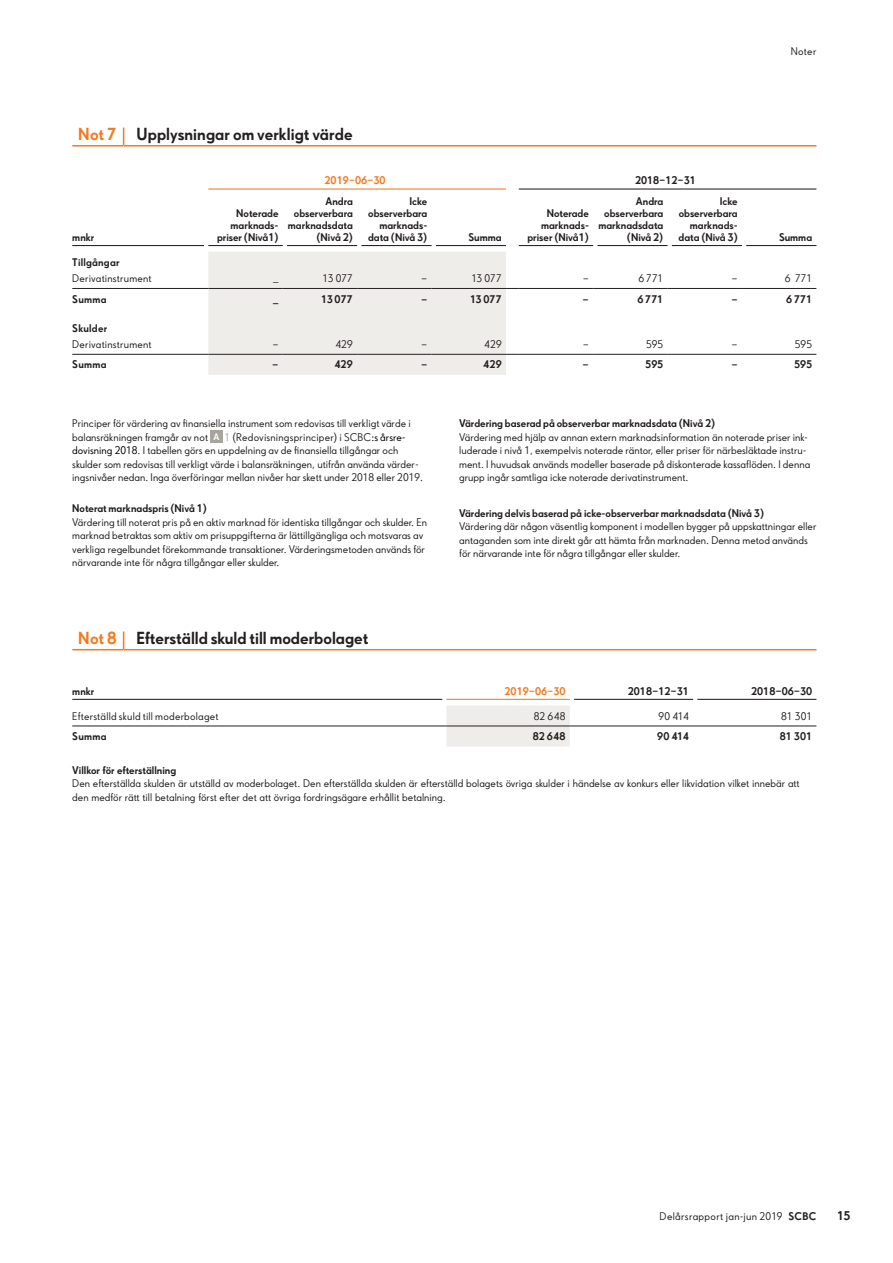
<style>
.page{position:relative;width:893px;height:1263px;background:#fff}
.page>*{position:absolute;margin:0;border:0;box-sizing:border-box;transform-origin:0 0}
.NOT_rubrik{font:700 16.5px "SBAB Sans";color:#231f20}
.NOT_rubrik-2{font:700 16.5px "SBAB Sans";letter-spacing:.005em;color:#f47921}
.t1{font:700 12px "SBAB Sans";color:#231f20}
.NOT_Fotnot{font:10.5px/13.5px "SBAB Sans";color:#231f20}
.TAB_huvud_stycke-lin{font:700 10.5px/12px "SBAB Sans";color:#231f20;text-align:right}
.TAB_normal{font:10.5px "SBAB Sans";letter-spacing:.015em;color:#231f20}
.TAB_fet{font:700 10.5px "SBAB Sans";letter-spacing:.02em;color:#231f20}
.NOT_Fotnot-2{font:10.5px "SBAB Sans";letter-spacing:.03em;color:#231f20}
.Tabellrubrik_2015_sv{font:700 10.5px "SBAB Sans";color:#231f20}
.TAB_normal-2{font:700 10.5px "SBAB Sans";letter-spacing:.025em;color:#231f20}
.Tabellrubrik_2016_or{font:700 10.5px "SBAB Sans";color:#f47921}
.TAB_huvud_stycke-lin-2{font:700 10.5px "SBAB Sans";color:#f47921}
.Sidhuvud_sidfot{font:10.5px "SBAB Sans";letter-spacing:.025em;color:#231f20}
.t2{font:700 9px "SBAB Sans";color:#fff}
.s1{color:#a8a49e}
.s2{color:#000}
.s3{font-weight:700}
</style>
<div class="page">
<div style="left:446px;top:705px;width:124px;height:41px;background:#efedea"></div>
<hr style="left:72px;top:726px;width:374px;height:1px;background:#231f20">
<hr style="left:446px;top:726px;width:124px;height:1px;background:#231f20">
<hr style="left:570px;top:726px;width:123px;height:1px;background:#231f20">
<hr style="left:693px;top:726px;width:123px;height:1px;background:#231f20">
<hr style="left:72px;top:699px;width:370px;height:1px;background:#231f20">
<hr style="left:446px;top:699px;width:124px;height:1px;background:#f47921">
<hr style="left:574px;top:699px;width:119px;height:1px;background:#231f20">
<hr style="left:697px;top:699px;width:119px;height:1px;background:#231f20">
<svg style="left:123px;top:128px;width:1px;height:17px"></svg>
<hr style="left:72px;top:145px;width:52px;height:2px;background:#f47921">
<hr style="left:124px;top:145px;width:692px;height:2px;background:#f47921">
<hr style="left:72px;top:288px;width:136px;height:1px;background:#231f20">
<hr style="left:519px;top:288px;width:74px;height:1px;background:#231f20">
<hr style="left:593px;top:288px;width:75px;height:1px;background:#231f20">
<hr style="left:668px;top:288px;width:74px;height:1px;background:#231f20">
<hr style="left:742px;top:288px;width:74px;height:1px;background:#231f20">
<hr style="left:72px;top:354px;width:136px;height:1px;background:#231f20">
<div style="left:208px;top:252px;width:311px;height:123px;background:#efedea"></div>
<hr style="left:519px;top:354px;width:74px;height:1px;background:#231f20">
<hr style="left:593px;top:354px;width:75px;height:1px;background:#231f20">
<hr style="left:668px;top:354px;width:74px;height:1px;background:#231f20">
<hr style="left:742px;top:354px;width:74px;height:1px;background:#231f20">
<hr style="left:208px;top:188px;width:298px;height:2px;background:#f47921">
<hr style="left:519px;top:188px;width:297px;height:2px;background:#231f20">
<hr style="left:72px;top:245px;width:132px;height:1px;background:#231f20">
<hr style="left:208px;top:245px;width:75px;height:1px;background:#231f20">
<hr style="left:287px;top:245px;width:70px;height:1px;background:#231f20">
<hr style="left:361px;top:245px;width:71px;height:1px;background:#231f20">
<hr style="left:436px;top:245px;width:70px;height:1px;background:#231f20">
<hr style="left:519px;top:245px;width:74px;height:1px;background:#231f20">
<hr style="left:597px;top:245px;width:71px;height:1px;background:#231f20">
<hr style="left:672px;top:245px;width:70px;height:1px;background:#231f20">
<hr style="left:746px;top:245px;width:70px;height:1px;background:#231f20">
<div style="left:210px;top:431px;width:12px;height:12px;background:#a8a49e"></div>
<svg style="left:123px;top:631px;width:1px;height:18px"></svg>
<hr style="left:72px;top:649px;width:52px;height:1px;background:#f47921">
<hr style="left:124px;top:649px;width:692px;height:1px;background:#f47921">
<p class="NOT_rubrik-2" style="left:78px;top:123px;width:40px">Not 7</p>
<p class="NOT_rubrik" style="left:136px;top:123px;width:218px">Upplysningar om verkligt värde</p>
<p class="TAB_huvud_stycke-lin-2" style="left:325px;top:174px;width:62px">2019–06–30</p>
<p class="TAB_huvud_stycke-lin" style="left:635px;top:174px;width:62px">2018–12–31</p>
<p class="TAB_huvud_stycke-lin" style="left:72px;top:231px;width:24px">mnkr</p>
<p class="TAB_huvud_stycke-lin" style="left:217px;top:207px;width:63px">Noterade marknads&shy;priser (Nivå1)</p>
<p class="TAB_huvud_stycke-lin" style="left:288px;top:195px;width:67px">Andra observerbara marknadsdata (Nivå 2)</p>
<p class="TAB_huvud_stycke-lin" style="left:368px;top:195px;width:61px">Icke observerbara marknads&shy;data (Nivå 3)</p>
<p class="TAB_huvud_stycke-lin" style="left:469px;top:231px;width:35px">Summa</p>
<p class="TAB_huvud_stycke-lin" style="left:527px;top:207px;width:63px">Noterade marknads&shy;priser (Nivå1)</p>
<p class="TAB_huvud_stycke-lin" style="left:598px;top:195px;width:67px">Andra observerbara marknadsdata (Nivå 2)</p>
<p class="TAB_huvud_stycke-lin" style="left:678px;top:195px;width:61px">Icke observerbara marknads&shy;data (Nivå 3)</p>
<p class="Sidhuvud_sidfot" style="left:791px;top:45px;width:27px">Noter</p>
<p class="TAB_huvud_stycke-lin" style="left:779px;top:231px;width:35px">Summa</p>
<p class="TAB_fet" style="left:72px;top:255px;width:49px">Tillgångar</p>
<p class="TAB_normal" style="left:72px;top:272px;width:81px">Derivatinstrument</p>
<p class="TAB_fet" style="left:72px;top:292px;width:36px">Summa</p>
<p class="TAB_normal" style="left:273px;top:272px;width:7px">_</p>
<p class="TAB_fet" style="left:273px;top:292px;width:7px">_</p>
<p class="TAB_normal" style="left:323px;top:272px;width:32px">13 077</p>
<p class="TAB_normal" style="left:421px;top:272px;width:8px">–</p>
<p class="TAB_normal" style="left:471px;top:272px;width:32px">13 077</p>
<p class="TAB_normal" style="left:583px;top:272px;width:8px">–</p>
<p class="TAB_normal" style="left:638px;top:272px;width:27px">6 771</p>
<p class="TAB_normal" style="left:732px;top:272px;width:8px">–</p>
<p class="TAB_normal" style="left:785px;top:272px;width:29px">6 771</p>
<p class="TAB_fet" style="left:321px;top:292px;width:33px">13 077</p>
<p class="TAB_fet" style="left:421px;top:292px;width:8px">–</p>
<p class="TAB_fet" style="left:470px;top:292px;width:33px">13 077</p>
<p class="TAB_fet" style="left:583px;top:292px;width:8px">–</p>
<p class="TAB_fet" style="left:637px;top:292px;width:28px">6 771</p>
<p class="TAB_fet" style="left:731px;top:292px;width:8px">–</p>
<p class="TAB_fet" style="left:786px;top:292px;width:28px">6 771</p>
<p class="TAB_fet" style="left:72px;top:321px;width:36px">Skulder</p>
<p class="TAB_normal" style="left:72px;top:337px;width:81px">Derivatinstrument</p>
<p class="TAB_normal" style="left:272px;top:337px;width:8px">–</p>
<p class="TAB_normal" style="left:335px;top:337px;width:19px">429</p>
<p class="TAB_normal" style="left:421px;top:337px;width:8px">–</p>
<p class="TAB_normal" style="left:484px;top:337px;width:19px">429</p>
<p class="TAB_normal" style="left:583px;top:337px;width:8px">–</p>
<p class="TAB_normal" style="left:646px;top:337px;width:19px">595</p>
<p class="TAB_normal" style="left:732px;top:337px;width:8px">–</p>
<p class="TAB_normal" style="left:795px;top:337px;width:19px">595</p>
<p class="TAB_fet" style="left:72px;top:358px;width:36px">Summa</p>
<p class="TAB_fet" style="left:272px;top:358px;width:8px">–</p>
<p class="TAB_fet" style="left:334px;top:358px;width:20px">429</p>
<p class="TAB_fet" style="left:421px;top:358px;width:8px">–</p>
<p class="TAB_fet" style="left:483px;top:358px;width:20px">429</p>
<p class="TAB_fet" style="left:583px;top:358px;width:8px">–</p>
<p class="TAB_fet" style="left:645px;top:358px;width:20px">595</p>
<p class="TAB_fet" style="left:731px;top:358px;width:8px">–</p>
<p class="TAB_fet" style="left:794px;top:358px;width:20px">595</p>
<p class="NOT_Fotnot" style="left:72px;top:416px;width:340px">Principer för värdering av finansiella instrument som redovisas till verkligt värde i balansräkningen framgår av not</p>
<p class="NOT_Fotnot" style="left:72px;top:430px;width:352px;text-indent:152px"><span class="s1">1</span> (Redovisningsprinciper) i SCBC<span class="s2">:s årsre&shy;dovisning 2018</span>. I tabellen görs en uppdelning av de finansiella tillgångar och skulder som redovisas till verkligt värde i balansräkningen, utifrån använda värder&shy;ingsnivåer nedan. Inga överföringar mellan nivåer har skett under 2018 eller 2019.</p>
<p class="NOT_Fotnot" style="left:72px;top:501px;width:356px"><span class="s3">Noterat marknadspris (Nivå 1)<br></span>Värdering till noterat pris på en aktiv marknad för identiska tillgångar och skulder. En marknad betraktas som aktiv om prisuppgifterna är lättillgängliga och motsvaras av verkliga regelbundet förekommande transaktioner. Värderingsmetoden används för närvarande inte för några tillgångar eller skulder.</p>
<p class="t2" style="left:213px;top:431px;width:7px">A</p>
<p class="NOT_rubrik-2" style="left:78px;top:627px;width:40px">Not 8</p>
<p class="NOT_rubrik" style="left:136px;top:627px;width:233px">Efterställd skuld till moderbolaget</p>
<p class="NOT_Fotnot" style="left:459px;top:416px;width:353px"><span class="s3">Värdering baserad på observerbar marknadsdata (Nivå 2)<br></span>Värdering med hjälp av annan extern marknadsinformation än noterade priser ink&shy;luderade i nivå 1, exempelvis noterade räntor, eller priser för närbesläktade instru&shy;ment. I huvudsak används modeller baserade på diskonterade kassaflöden. I denna grupp ingår samtliga icke noterade derivatinstrument.</p>
<p class="NOT_Fotnot" style="left:459px;top:506px;width:359px"><span class="s3">Värdering delvis baserad på icke-observerbar marknadsdata (Nivå 3)<br></span>Värdering där någon väsentlig komponent i modellen bygger på uppskattningar eller antaganden som inte direkt går att hämta från marknaden. Denna metod används för närvarande inte för några tillgångar eller skulder.</p>
<p class="TAB_huvud_stycke-lin" style="left:72px;top:684px;width:24px">mnkr</p>
<p class="Tabellrubrik_2016_or" style="left:505px;top:684px;width:62px">2019–06–30</p>
<p class="Tabellrubrik_2015_sv" style="left:628px;top:684px;width:62px">2018–12–31</p>
<p class="Tabellrubrik_2015_sv" style="left:751px;top:684px;width:62px">2018–06–30</p>
<p class="TAB_normal" style="left:72px;top:709px;width:148px">Efterställd skuld till moderbolaget</p>
<p class="TAB_normal" style="left:534px;top:709px;width:33px">82 648</p>
<p class="TAB_normal" style="left:658px;top:709px;width:32px">90 414</p>
<p class="TAB_normal" style="left:781px;top:709px;width:32px">81 301</p>
<p class="TAB_normal-2" style="left:72px;top:729px;width:36px">Summa</p>
<p class="TAB_normal-2" style="left:533px;top:729px;width:34px">82 648</p>
<p class="TAB_normal-2" style="left:657px;top:729px;width:33px">90 414</p>
<p class="TAB_normal-2" style="left:780px;top:729px;width:34px">81 301</p>
<p class="TAB_huvud_stycke-lin" style="left:72px;top:763px;width:105px">Villkor för efterställning</p>
<p class="NOT_Fotnot" style="left:72px;top:776px;width:729px">Den efterställda skulden är utställd av moderbolaget. Den efterställda skulden är efterställd bolagets övriga skulder i händelse av konkurs eller likvidation vilket innebär att den medför rätt till betalning först efter det att övriga fordringsägare erhållit betalning.</p>
<p class="NOT_Fotnot-2" style="left:660px;top:1210px;width:158px">Delårsrapport jan-jun 2019 <span class="s3">SCBC</span></p>
<p class="t1" style="left:837px;top:1208px;width:15px">15</p>
</div>
